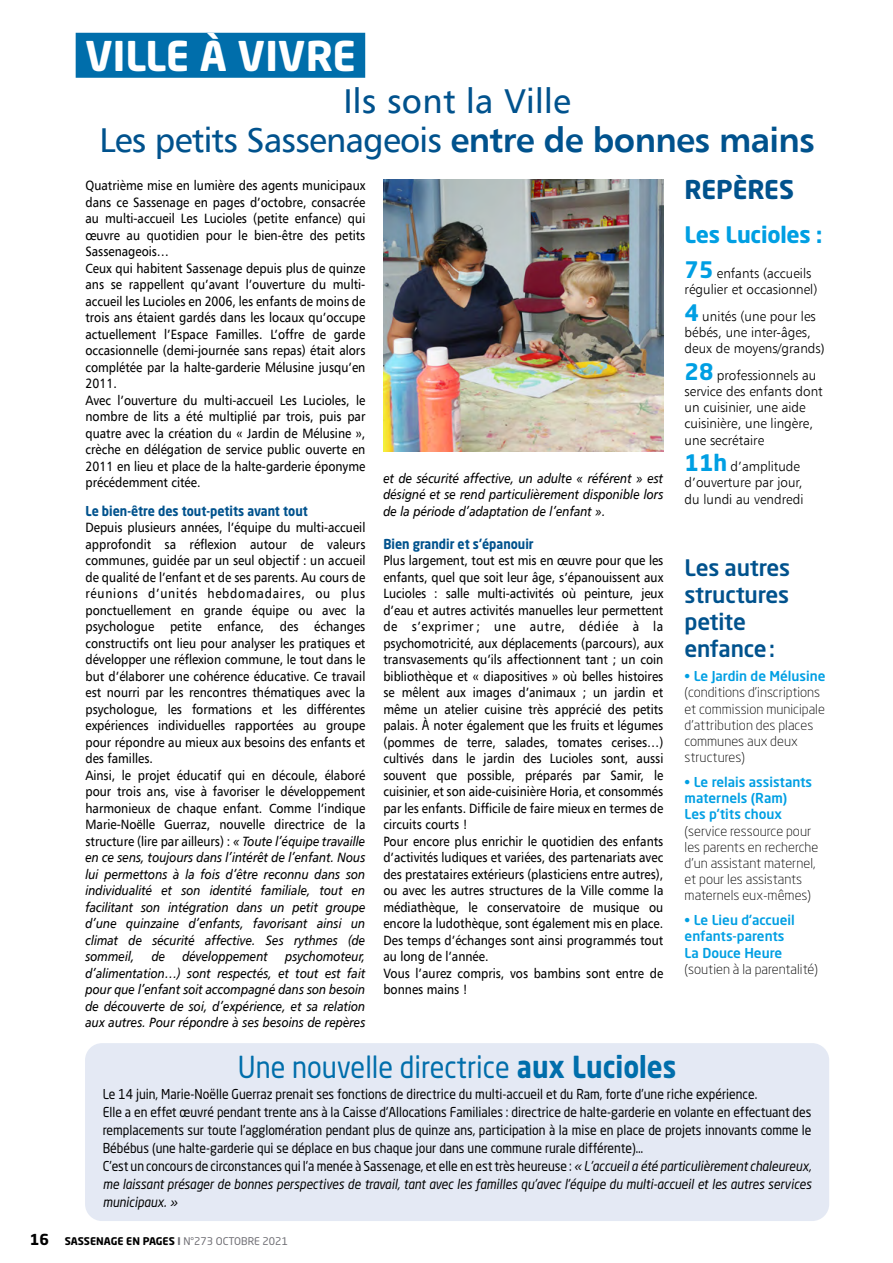
<style>
.page{position:relative;width:893px;height:1263px;background:#fff}
.page>*{position:absolute;margin:0;border:0;box-sizing:border-box;transform-origin:0 0}
.t1{font:700 40.5px "Neo Sans Std";color:#fff}
.t2{font:34.5px/39px "Humanist 777 BT";letter-spacing:-.02em;color:#00528d;text-align:center}
.t3{font:30px "Neo Sans Std";color:#006eab;scale:.9 1}
.t4{font:700 25.5px "Neo Sans Std";color:#00528d}
.t5{font:500 22.5px/27px "Neo Sans Std";letter-spacing:-.01em;color:#00528d}
.t6{font:700 22.5px "Neo Sans Std";letter-spacing:-.01em;color:#009fe3}
.t7{font:700 15px "Neo Sans Std";color:#000}
.t8{font:13.5px/16.5px "Humanist 777 BT";color:#000;scale:.9 1}
.t9{font:13.5px/18px "Neo Sans Std";color:#000;scale:.9 1}
.t10{font:italic 13.5px/16.5px "Humanist 777 BT";color:#000;text-align:justify;scale:.9 1}
.t11{font:300 13.5px/16.2px "Humanist 777 BT";color:#000}
.t12{font:300 13.5px/16.2px "Neo Sans Std";color:#000}
.t13{font:500 13.5px/16.2px "Neo Sans Std";color:#009fe3}
.t14{font:700 13.5px "Neo Sans Std";color:#00528d;scale:.9 1}
.t15{font:700 10.5px "Neo Sans Std";color:#000}
.s1{font-weight:700}
.s2{font-family:"Neo Sans Std";font-weight:700;font-size:22.5px;color:#009fe3}
.s3{font-family:"Myriad Pro";font-weight:400}
.s4{font-style:italic}
.s5{font-family:"Neo Sans Std"}
.s6{color:#706f75}
.s7{font-weight:400;color:#706f75}
</style>
<div class="page">
<hr style="left:892px;top:0;width:1px;height:1263px;background:#f4fafd">
<div style="left:76px;top:33px;width:289px;height:45px;background:#006eab"></div>
<div style="left:85px;top:1043px;width:744px;height:178px;background:#e4e9f4;border-radius:17px"></div>
<img style="left:383px;top:180px;width:280px;height:271px">
<h1 class="t1" style="left:85px;top:30px;width:272px">VILLE À VIVRE</h1>
<h2 class="t2" style="left:99px;top:81px;width:717px">Ils sont la Ville<br>Les petits Sassenageois <span class="s1">entre de bonnes mains</span></h2>
<h3 class="t4" style="left:685px;top:173px;width:111px">REPÈRES</h3>
<h3 class="t6" style="left:685px;top:220px;width:139px">Les Lucioles :</h3>
<p class="t11" style="left:685px;top:265px;width:134px"><span class="s2">75</span> enfants (accueils régulier et occasionnel)</p>
<p class="t11" style="left:685px;top:308px;width:141px"><span class="s2">4</span> unités (une pour les bébés, une inter-âges, deux de moyens/grands<span class="s3">)</span></p>
<p class="t11" style="left:685px;top:367px;width:140px"><span class="s2">28</span> professionnels au service des enfants dont un cuisinier, une aide cuisinière, une lingère, une secrétaire</p>
<p class="t11" style="left:685px;top:458px;width:120px"><span class="s2">11h</span> d’amplitude d’ouverture par jour, du lundi au vendredi</p>
<p class="t8" style="left:85px;top:177px;width:313px">Quatrième mise en lumière des agents municipaux dans ce Sassenage en pages d’octobre, consacrée au multi-accueil Les Lucioles (petite enfance) qui œuvre au quotidien pour le bien-être des petits Sassenageois…<br>Ceux qui habitent Sassenage depuis plus de quinze ans se rappellent qu’avant l’ouverture du multi&shy;accueil les Lucioles en 2006, les enfants de moins de trois ans étaient gardés dans les locaux qu’occupe actuellement l’Espace Familles. L’offre de garde occasionnelle (demi-journée sans repas) était alors complétée par la halte-garderie Mélusine jusqu’en 2011.<br>Avec l’ouverture du multi-accueil Les Lucioles, le nombre de lits a été multiplié par trois, puis par quatre avec la création du « Jardin de Mélusine », crèche en délégation de service public ouverte en 2011 en lieu et place de la halte-garderie éponyme précédemment citée.</p>
<p class="t14" style="left:85px;top:502px;width:249px">Le bien-être des tout-petits avant tout</p>
<p class="t8" style="left:85px;top:519px;width:313px">Depuis plusieurs années, l’équipe du multi-accueil approfondit sa réflexion autour de valeurs communes, guidée par un seul objectif : un accueil de qualité de l’enfant et de ses parents. Au cours de réunions d’unités hebdomadaires, ou plus ponctuellement en grande équipe ou avec la psychologue petite enfance, des échanges constructifs ont lieu pour analyser les pratiques et développer une réflexion commune, le tout dans le but d’élaborer une cohérence éducative. Ce travail est nourri par les rencontres thématiques avec la psychologue, les formations et les différentes expériences individuelles rapportées au groupe pour répondre au mieux aux besoins des enfants et des familles.<br>Ainsi, le projet éducatif qui en découle, élaboré pour trois ans, vise à favoriser le développement harmonieux de chaque enfant. Comme l’indique Marie-Noëlle Guerraz, nouvelle directrice de la structure (lire par ailleurs) : <span class="s4">« Toute l’équipe travaille en ce sens, toujours dans l’intérêt de l’enfant. Nous lui permettons à la fois d’être reconnu dans son individualité et son identité familiale, tout en facilitant son intégration dans un petit groupe d’une quinzaine d’enfants, favorisant ainsi un climat de sécurité affective. Ses rythmes (de sommeil,</span></p>
<p class="t10" style="left:383px;top:469px;width:313px">et de sécurité affective, un adulte « référent » est désigné et se rend particulièrement disponible lors de la période d’adaptation de l’enfant ».</p>
<p class="t14" style="left:383px;top:535px;width:169px">Bien grandir et s’épanouir</p>
<p class="t8" style="left:383px;top:552px;width:313px">Plus largement, tout est mis en œuvre pour que les enfants, quel que soit leur âge, s’épanouissent aux Lucioles : salle multi-activités où peinture, jeux d’eau et autres activités manuelles leur permettent de s’exprimer ; une autre, dédiée à la psychomotricité, aux déplacements (parcours), aux transvasements qu’ils affectionnent tant ; un coin bibliothèque et « diapositives » où belles histoires se mêlent aux images d’animaux ; un jardin et même un atelier cuisine très apprécié des petits palais. <span class="s5">À</span> noter également que les fruits et légumes (pommes de terre, salades, tomates cerises…) cultivés dans le jardin des Lucioles sont, aussi souvent que possible, préparés par Samir, le cuisinier, et son aide-cuisinière Horia, et consommés par les enfants. Difficile de faire mieux en termes de circuits courts !<br>Pour encore plus enrichir le quotidien des enfants d’activités ludiques et variées, des partenariats avec des prestataires extérieurs (plasticiens entre autres), ou avec les autres structures de la Ville comme la médiathèque, le conservatoire de musique ou encore la ludothèque, sont également mis en place.<br>Des temps d’échanges sont ainsi programmés tout au long de l’année.<br>Vous l’aurez compris, vos bambins sont entre de bonnes mains !</p>
<h3 class="t5" style="left:685px;top:553px;width:107px">Les autres structures petite enfance:</h3>
<p class="t13" style="left:685px;top:668px;width:142px">• Le Jardin de Mélusine</p>
<p class="t12" style="left:685px;top:684px;width:142px">(conditions d’inscriptions et commission municipale d’attribution des places communes aux deux structures)</p>
<p class="t13" style="left:685px;top:774px;width:129px">• Le relais assistants maternels (Ram)<br>Les p’tits choux</p>
<p class="t12" style="left:685px;top:822px;width:135px">(service ressource pour les parents en recherche d’un assistant maternel, et pour les assistants maternels eux-mêmes)</p>
<p class="t13" style="left:685px;top:912px;width:112px">• Le Lieu d’accueil enfants-parents<br>La Douce Heure</p>
<p class="t12" style="left:685px;top:960px;width:135px">(soutien à la parentalité)</p>
<p class="t10" style="left:85px;top:948px;width:313px;text-indent:200px">psychomoteur, d’alimentation…) sont respectés, et tout est fait pour que l’enfant soit accompagné dans son besoin de découverte de soi, d’expérience, et sa relation aux autres. Pour répondre à ses besoins de repères</p>
<p class="t10" style="left:152px;top:948px;width:17px">de</p>
<p class="t10" style="left:182px;top:948px;width:97px">développement</p>
<h3 class="t3" style="left:238px;top:1048px;width:489px">Une nouvelle directrice <span class="s1">aux Lucioles</span></h3>
<p class="t9" style="left:103px;top:1084px;width:789px">Le 14 juin, Marie-Noëlle Guerraz prenait ses fonctions de directrice du multi-accueil et du Ram, forte d’une riche expérience.<br>Elle a en effet œuvré pendant trente ans à la Caisse d'Allocations Familiales : directrice de halte-garderie en volante en effectuant des remplacements sur toute l'agglomération pendant plus de quinze ans, participation à la mise en place de projets innovants comme le Bébébus (une halte-garderie qui se déplace en bus chaque jour dans une commune rurale différente)…<br>C'est un concours de circonstances qui l'a menée à Sassenage, et elle en est très heureuse : <span class="s4">« L'accueil a été particulièrement chaleureux, me laissant présager de bonnes perspectives de travail, tant avec les familles qu’avec l'équipe du multi-accueil et les autres services municipaux. »</span></p>
<p class="t7" style="left:30px;top:1229px;width:21px">16</p>
<p class="t15" style="left:65px;top:1234px;width:225px">SASSENAGE EN PAGES <span class="s6">I</span> <span class="s7">N°273 OCTOBRE 2021</span></p>
</div>
